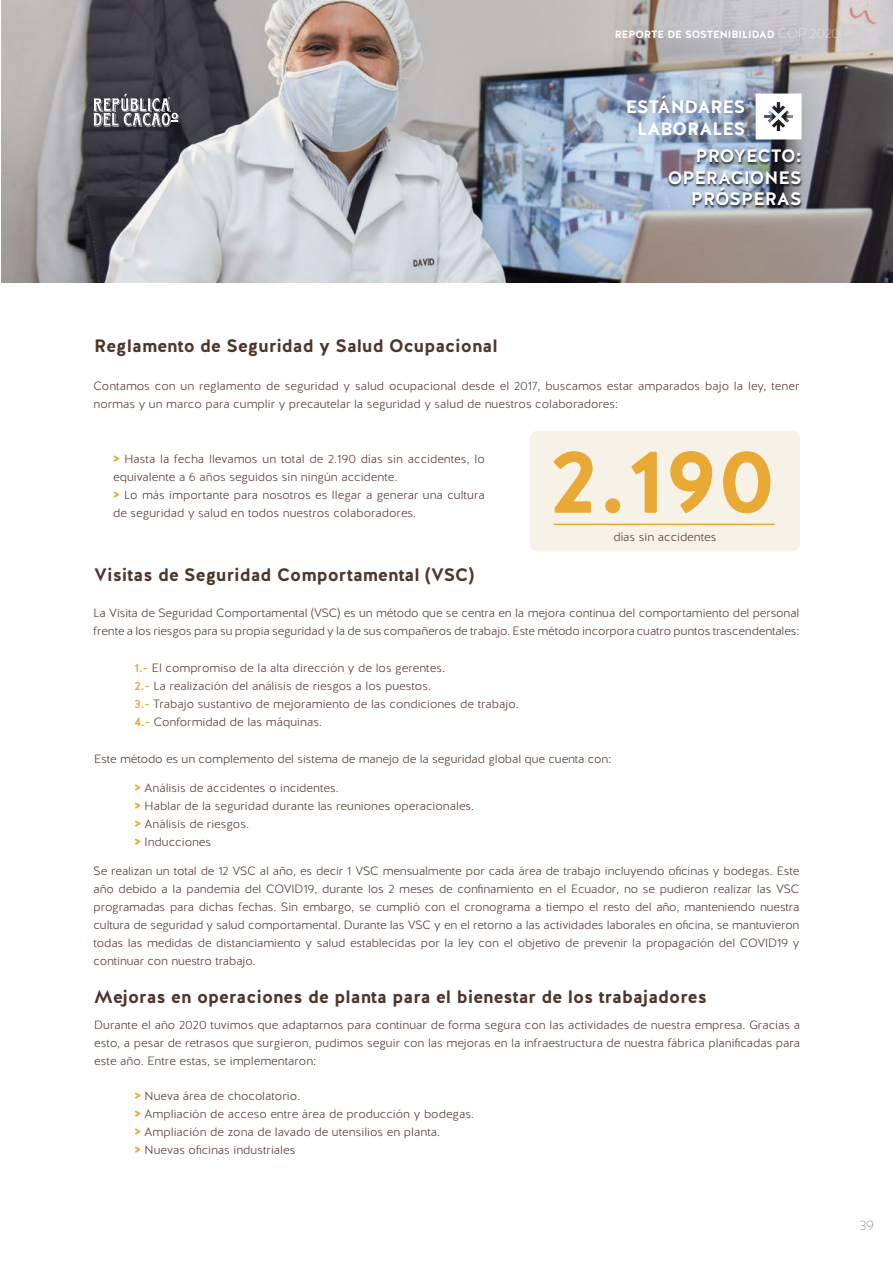
<style>
.page{position:relative;width:893px;height:1263px;background:#fff}
.page>*{position:absolute;margin:0;border:0;box-sizing:border-box;transform-origin:0 0}
.t1{font:700 90px "Halis R";color:#e8a935}
.t2{font:700 18px "Halis R";color:#4f362a}
.t3{font:700 18px/21.6px "Halis R";color:#fff;text-align:right}
.t4{font:100 13.5px "Halis R";color:#4f362a}
.t5{font:300 12px/18px "Halis R";color:#4f362a}
.t6{font:700 10.5px "Halis R";color:#fff}
.s1{font-weight:100;font-size:13.5px}
.s2{font-weight:700;font-size:15px;color:#e8a935}
.s3{font-weight:500;color:#e8a935}
</style>
<div class="page">
<img style="left:1px;top:0;width:892px;height:283px">
<div style="left:530px;top:431px;width:270px;height:121px;background:#f6f2e8;border-radius:9px"></div>
<hr style="left:553px;top:524px;width:222px;height:1px;background:#e8a935">
<svg style="left:756px;top:94px;width:45px;height:45px"></svg>
<div style="left:667px;top:150px;width:135px;height:59px;background:#000;opacity:.75"></div>
<svg style="left:94px;top:94px;width:85px;height:33px"></svg>
<p class="t6" style="left:615px;top:28px;width:227px">REPORTE DE SOSTENIBILIDAD <span class="s1">COP 2020</span></p>
<h2 class="t3" style="left:626px;top:96px;width:121px">ESTÁNDARES<br>LABORALES</h2>
<h2 class="t3" style="left:668px;top:145px;width:135px">PROYECTO:<br>OPERACIONES<br>PRÓSPERAS</h2>
<h2 class="t2" style="left:94px;top:334px;width:405px">Reglamento de Seguridad y Salud Ocupacional</h2>
<p class="t5" style="left:94px;top:377px;width:707px">Contamos con un reglamento de seguridad y salud ocupacional desde el 2017, buscamos estar amparados bajo la ley, tener normas y un marco para cumplir y precautelar la seguridad y salud de nuestros colaboradores:</p>
<p class="t5" style="left:113px;top:450px;width:373px"><span class="s2">&gt;</span> Hasta la fecha llevamos un total de 2.190 días sin accidentes, lo equivalente a 6 años seguidos sin ningún accidente.<br><span class="s2">&gt;</span> Lo más importante para nosotros es llegar a generar una cultura de seguridad y salud en todos nuestros colaboradores.</p>
<h2 class="t2" style="left:94px;top:563px;width:382px">Visitas de Seguridad Comportamental (VSC)</h2>
<h1 class="t1" style="left:550px;top:423px;width:228px">2.190</h1>
<p class="t5" style="left:613px;top:528px;width:105px">días sin accidentes</p>
<p class="t5" style="left:94px;top:604px;width:707px">La Visita de Seguridad Comportamental (VSC) es un método que se centra en la mejora continua del comportamiento del personal frente a los riesgos para su propia seguridad y la de sus compañeros de trabajo. Este método incorpora cuatro puntos trascendentales:</p>
<p class="t5" style="left:134px;top:659px;width:386px"><span class="s3">1.-</span> El compromiso de la alta dirección y de los gerentes.<br><span class="s3">2.-</span> La realización del análisis de riesgos a los puestos.<br><span class="s3">3.-</span> Trabajo sustantivo de mejoramiento de las condiciones de trabajo.<br><span class="s3">4.-</span> Conformidad de las máquinas.</p>
<p class="t5" style="left:94px;top:751px;width:519px">Este método es un complemento del sistema de manejo de la seguridad global que cuenta con:</p>
<p class="t5" style="left:134px;top:780px;width:341px"><span class="s2">&gt;</span> Análisis de accidentes o incidentes.<br><span class="s2">&gt;</span> Hablar de la seguridad durante las reuniones operacionales. <span class="s2">&gt;</span> Análisis de riesgos.<br><span class="s2">&gt;</span> Inducciones</p>
<p class="t5" style="left:94px;top:862px;width:707px;text-align:justify">Se realizan un total de 12 VSC al año, es decir 1 VSC mensualmente por cada área de trabajo incluyendo oficinas y bodegas. Este año debido a la pandemia del COVID19, durante los 2 meses de confinamiento en el Ecuador, no se pudieron realizar las VSC programadas para dichas fechas. Sin embargo, se cumplió con el cronograma a tiempo el resto del año, manteniendo nuestra cultura de seguridad y salud comportamental. Durante las VSC y en el retorno a las actividades laborales en oficina, se mantuvieron todas las medidas de distanciamiento y salud establecidas por la ley con el objetivo de prevenir la propagación del COVID19 y continuar con nuestro trabajo.</p>
<h2 class="t2" style="left:94px;top:985px;width:614px">Mejoras en operaciones de planta para el bienestar de los trabajadores</h2>
<p class="t5" style="left:94px;top:1017px;width:707px;text-align:justify">Durante el año 2020 tuvimos que adaptarnos para continuar de forma segura con las actividades de nuestra empresa. Gracias a esto, a pesar de retrasos que surgieron, pudimos seguir con las mejoras en la infraestructura de nuestra fábrica planificadas para este año. Entre estas, se implementaron:</p>
<p class="t5" style="left:134px;top:1087px;width:341px"><span class="s2">&gt;</span> Nueva área de chocolatorio.<br><span class="s2">&gt;</span> Ampliación de acceso entre área de producción y bodegas. <span class="s2">&gt;</span> Ampliación de zona de lavado de utensilios en planta.<br><span class="s2">&gt;</span> Nuevas oficinas industriales</p>
<p class="t4" style="left:860px;top:1217px;width:16px">39</p>
</div>
